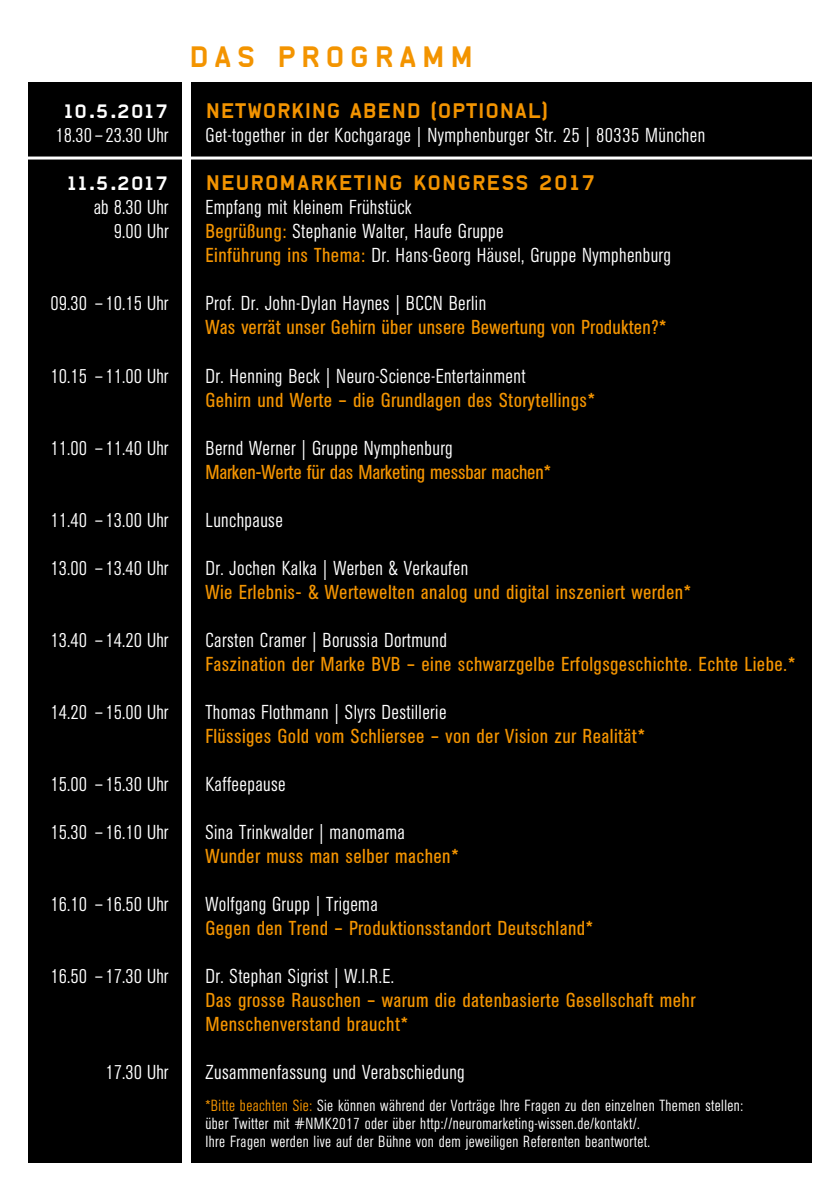
<style>
.page{position:relative;width:840px;height:1191px;background:#fff}
.page>*{position:absolute;margin:0;border:0;box-sizing:border-box;transform-origin:0 0}
.t1{font:28px "Alpha Headline";letter-spacing:.16em;color:#f39400}
.t2{font:300 20px/24px "AG Buch Condensed BQ";letter-spacing:.02em;color:#fff}
.t3{font:20px/24px "AG Buch Condensed BQ";letter-spacing:.02em;color:#f39400}
.t4{font:300 20px/24px "AG Buch Condensed BQ";color:#fff;text-align:right}
.t5{font:20px "AG Buch Condensed BQ";letter-spacing:-.01em;color:#f39400}
.t6{font:20px "Alpha Headline";letter-spacing:.02em;color:#f39400}
.t7{font:20px "Alpha Headline";color:#f39400}
.t8{font:18.4px "Alpha Headline";color:#fff}
.t9{font:300 16px/18px "AG Buch Condensed BQ";letter-spacing:.025em;color:#fff}
.s1{font-weight:400;color:#f39400}
.s2{color:#f39400}
</style>
<div class="page">
<div style="left:190px;top:82px;width:621px;height:1080px;background:#000"></div>
<div style="left:28px;top:82px;width:153px;height:1080px;background:#000"></div>
<hr style="left:18px;top:156px;width:794px;height:3px;background:#fff">
<p class="t8" style="left:63px;top:100px;width:106px">10.5.2017</p>
<p class="t4" style="left:55px;top:124px;width:115px">18.30 – 23.30 Uhr</p>
<p class="t8" style="left:67px;top:172px;width:103px">11.5.2017</p>
<p class="t4" style="left:94px;top:196px;width:76px">ab 8.30 Uhr<br>9.00 Uhr</p>
<p class="t4" style="left:50px;top:292px;width:120px">09.30 – 10.15 Uhr</p>
<p class="t4" style="left:50px;top:364px;width:120px">10.15 – 11.00 Uhr</p>
<p class="t4" style="left:50px;top:436px;width:120px">11.00 – 11.40 Uhr</p>
<p class="t4" style="left:50px;top:508px;width:120px">11.40 – 13.00 Uhr</p>
<p class="t4" style="left:50px;top:556px;width:120px">13.00 – 13.40 Uhr</p>
<p class="t4" style="left:50px;top:628px;width:120px">13.40 – 14.20 Uhr</p>
<p class="t4" style="left:50px;top:700px;width:120px">14.20 – 15.00 Uhr</p>
<p class="t4" style="left:50px;top:772px;width:120px">15.00 – 15.30 Uhr</p>
<p class="t4" style="left:50px;top:820px;width:120px">15.30 – 16.10 Uhr</p>
<p class="t4" style="left:50px;top:892px;width:120px">16.10 – 16.50 Uhr</p>
<p class="t4" style="left:50px;top:964px;width:120px">16.50 – 17.30 Uhr</p>
<p class="t2" style="left:105px;top:1060px;width:64px">17.30 Uhr</p>
<h1 class="t1" style="left:189px;top:38px;width:286px">DAS PROGRAMM</h1>
<p class="t7" style="left:205px;top:98px;width:344px">NETWORKING ABEND (OPTIONAL)</p>
<p class="t2" style="left:205px;top:124px;width:501px">Get-together in der Kochgarage | Nymphenburger Str. 25 | 80335 München</p>
<p class="t6" style="left:205px;top:170px;width:391px">NEUROMARKETING KONGRESS 2017</p>
<p class="t2" style="left:205px;top:196px;width:467px">Empfang mit kleinem Frühstück<br><span class="s1">Begrüßung:</span> Stephanie Walter, Haufe Gruppe<br><span class="s1">Einführung ins Thema:</span> Dr. Hans-Georg Häusel, Gruppe Nymphenburg</p>
<p class="t2" style="left:205px;top:292px;width:282px">Prof. Dr. John-Dylan Haynes | BCCN Berlin</p>
<p class="t3" style="left:205px;top:316px;width:462px">Was verrät unser Gehirn über unsere Bewertung von Produkten?*</p>
<p class="t2" style="left:205px;top:364px;width:321px">Dr. Henning Beck | Neuro-Science-Entertainment</p>
<p class="t3" style="left:205px;top:388px;width:391px">Gehirn und Werte – die Grundlagen des Storytellings*</p>
<p class="t2" style="left:205px;top:436px;width:249px">Bernd Werner | Gruppe Nymphenburg</p>
<p class="t5" style="left:205px;top:460px;width:347px">Marken-Werte für das Marketing messbar machen*</p>
<p class="t2" style="left:205px;top:508px;width:79px">Lunchpause</p>
<p class="t2" style="left:205px;top:556px;width:264px">Dr. Jochen Kalka | Werben &amp; Verkaufen</p>
<p class="t3" style="left:205px;top:580px;width:487px">Wie Erlebnis- &amp; Wertewelten analog und digital inszeniert werden*</p>
<p class="t2" style="left:205px;top:628px;width:243px">Carsten Cramer | Borussia Dortmund</p>
<p class="t3" style="left:205px;top:652px;width:591px">Faszination der Marke BVB – eine schwarzgelbe Erfolgsgeschichte. Echte Liebe.*</p>
<p class="t2" style="left:205px;top:700px;width:242px">Thomas Flothmann | Slyrs Destillerie</p>
<p class="t3" style="left:205px;top:724px;width:441px">Flüssiges Gold vom Schliersee – von der Vision zur Realität*</p>
<p class="t2" style="left:205px;top:772px;width:82px">Kaffeepause</p>
<p class="t2" style="left:205px;top:820px;width:201px">Sina Trinkwalder | manomama</p>
<p class="t3" style="left:205px;top:844px;width:255px">Wunder muss man selber machen*</p>
<p class="t2" style="left:205px;top:892px;width:174px">Wolfgang Grupp | Trigema</p>
<p class="t3" style="left:205px;top:916px;width:389px">Gegen den Trend – Produktionsstandort Deutschland*</p>
<p class="t2" style="left:205px;top:964px;width:190px">Dr. Stephan Sigrist | W.I.R.E.</p>
<p class="t3" style="left:205px;top:988px;width:491px">Das grosse Rauschen – warum die datenbasierte Gesellschaft mehr<br>Menschenverstand braucht*</p>
<p class="t2" style="left:205px;top:1060px;width:261px">Zusammenfassung und Verabschiedung</p>
<p class="t9" style="left:205px;top:1096px;width:539px"><span class="s2">*Bitte beachten Sie:</span> Sie können während der Vorträge Ihre Fragen zu den einzelnen Themen stellen: über Twitter mit #NMK2017 oder über http://neuromarketing-wissen.de/kontakt/.<br>Ihre Fragen werden live auf der Bühne von dem jeweiligen Referenten beantwortet.</p>
</div>
